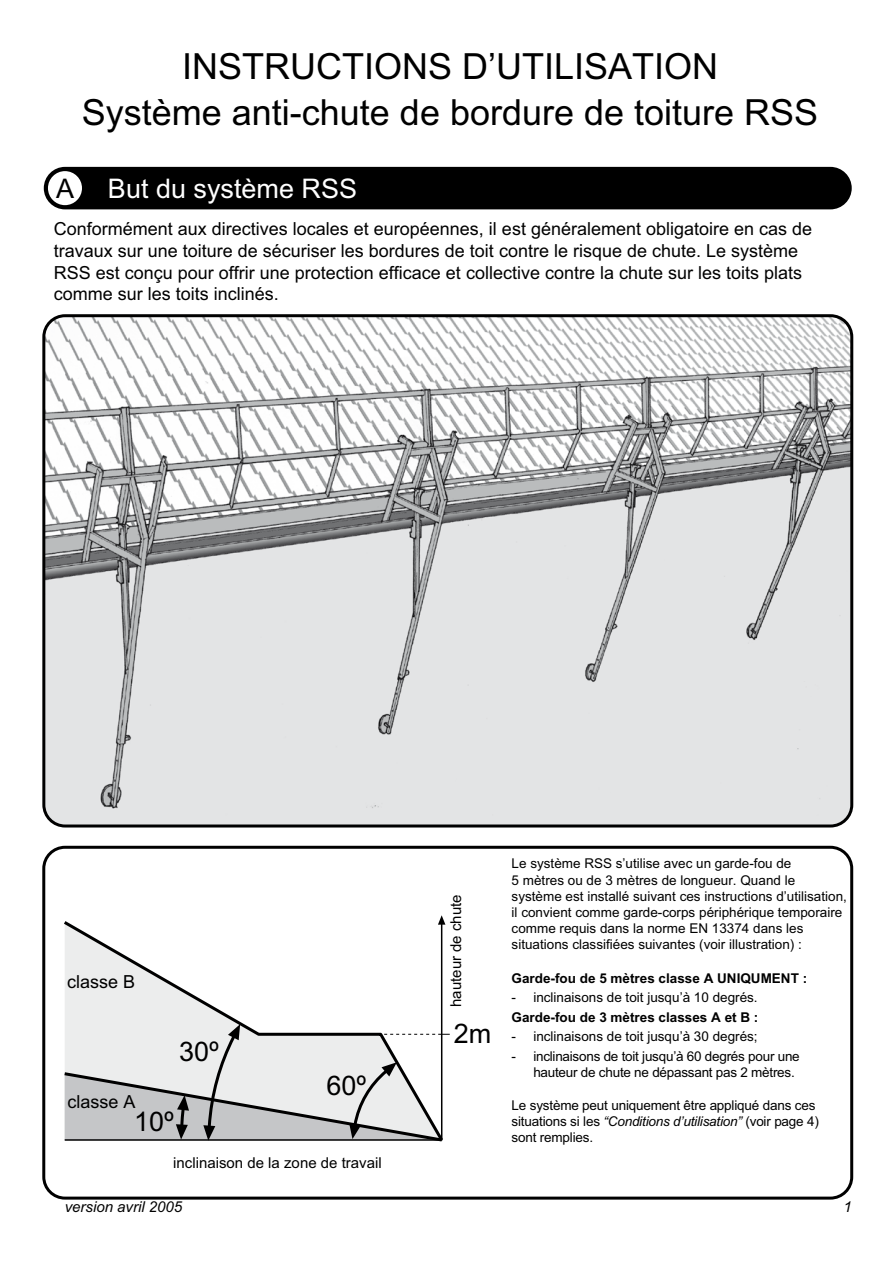
<style>
.page{position:relative;width:893px;height:1263px;background:#fff}
.page>*{position:absolute;margin:0;border:0;box-sizing:border-box;transform-origin:0 0}
.t1{font:36px/46.8px "Arial";color:#000;text-align:center}
.t2{font:27px "Arial";color:#fff}
.t3{font:27px "Arial";color:#000}
.t4{font:18px/21.6px "Arial";color:#000}
.t5{font:15px "Arial";color:#000}
.t6{font:italic 15px "Arial";color:#000}
.t7{font:13.5px/16.2px "Arial";color:#000}
.t8{font:13.5px/16.2px "Arial";letter-spacing:-.02em;color:#000}
.t9{font:700 13.5px "Arial";color:#000}
.s1{font-style:italic}
</style>
<div class="page">
<div style="left:44px;top:167px;width:808px;height:42px;background:#000;border-radius:21px"></div>
<div style="left:48px;top:171px;width:34px;height:34px;background:#fff;border-radius:50%"></div>
<img style="left:46px;top:318px;width:806px;height:508px">
<div style="left:42px;top:314px;width:811px;height:513px;border:3px solid #000;border-radius:21px"></div>
<div style="left:42px;top:846px;width:811px;height:353px;border:3px solid #000;border-radius:21px"></div>
<svg style="left:64px;top:922px;width:379px;height:102px"></svg>
<svg style="left:438px;top:915px;width:7px;height:10px"></svg>
<svg style="left:64px;top:1024px;width:386px;height:118px;background:#d1d2d2"></svg>
<h1 class="t1" style="left:82px;top:43px;width:738px">INSTRUCTIONS D’UTILISATION<br>Système anti-chute de bordure de toiture RSS</h1>
<h2 class="t3" style="left:56px;top:173px;width:20px">A</h2>
<h2 class="t2" style="left:108px;top:173px;width:251px">But du système RSS</h2>
<p class="t4" style="left:54px;top:218px;width:760px">Conformément aux directives locales et européennes, il est généralement obligatoire en cas de travaux sur une toiture de sécuriser les bordures de toit contre le risque de chute. Le système RSS est conçu pour offrir une protection efficace et collective contre la chute sur les toits plats comme sur les toits inclinés.</p>
<h3 class="t4" style="left:67px;top:971px;width:70px">classe B</h3>
<h3 class="t4" style="left:67px;top:1090px;width:70px">classe A</h3>
<h2 class="t3" style="left:179px;top:1036px;width:41px">30º</h2>
<h2 class="t3" style="left:134px;top:1106px;width:41px">10º</h2>
<h2 class="t3" style="left:327px;top:1070px;width:41px">60º</h2>
<p class="t5" style="left:173px;top:1154px;width:210px">inclinaison de la zone de travail</p>
<p class="t5" style="left:448px;top:1007px;width:114px;rotate:-90deg">hauteur de chute</p>
<h2 class="t3" style="left:454px;top:1019px;width:39px">2m</h2>
<p class="t7" style="left:512px;top:855px;width:337px">Le système RSS s’utilise avec un garde-fou de<br>5 mètres ou de 3 mètres de longueur. Quand le système est installé suivant ces instructions d’utilisation, il convient comme garde-corps périphérique temporaire comme requis dans la norme EN 13374 dans les situations classifiées suivantes (voir illustration) :</p>
<p class="t9" style="left:512px;top:970px;width:297px">Garde-fou de 5 mètres classe A UNIQUMENT :</p>
<p class="t7" style="left:512px;top:989px;width:248px">- inclinaisons de toit jusqu’à 10 degrés.</p>
<p class="t9" style="left:512px;top:1009px;width:248px">Garde-fou de 3 mètres classes A et B :</p>
<p class="t7" style="left:512px;top:1028px;width:248px">- inclinaisons de toit jusqu’à 30 degrés;</p>
<p class="t8" style="left:533px;top:1048px;width:268px;text-indent:-22px">- inclinaisons de toit jusqu’à 60 degrés pour une hauteur de chute ne dépassant pas 2 mètres.</p>
<p class="t7" style="left:512px;top:1097px;width:309px">Le système peut uniquement être appliqué dans ces situations si les <span class="s1">“Conditions d’utilisation”</span> (voir page 4) sont remplies.</p>
<p class="t6" style="left:65px;top:1198px;width:119px">version avril 2005</p>
<p class="t6" style="left:843px;top:1198px;width:10px">1</p>
</div>
